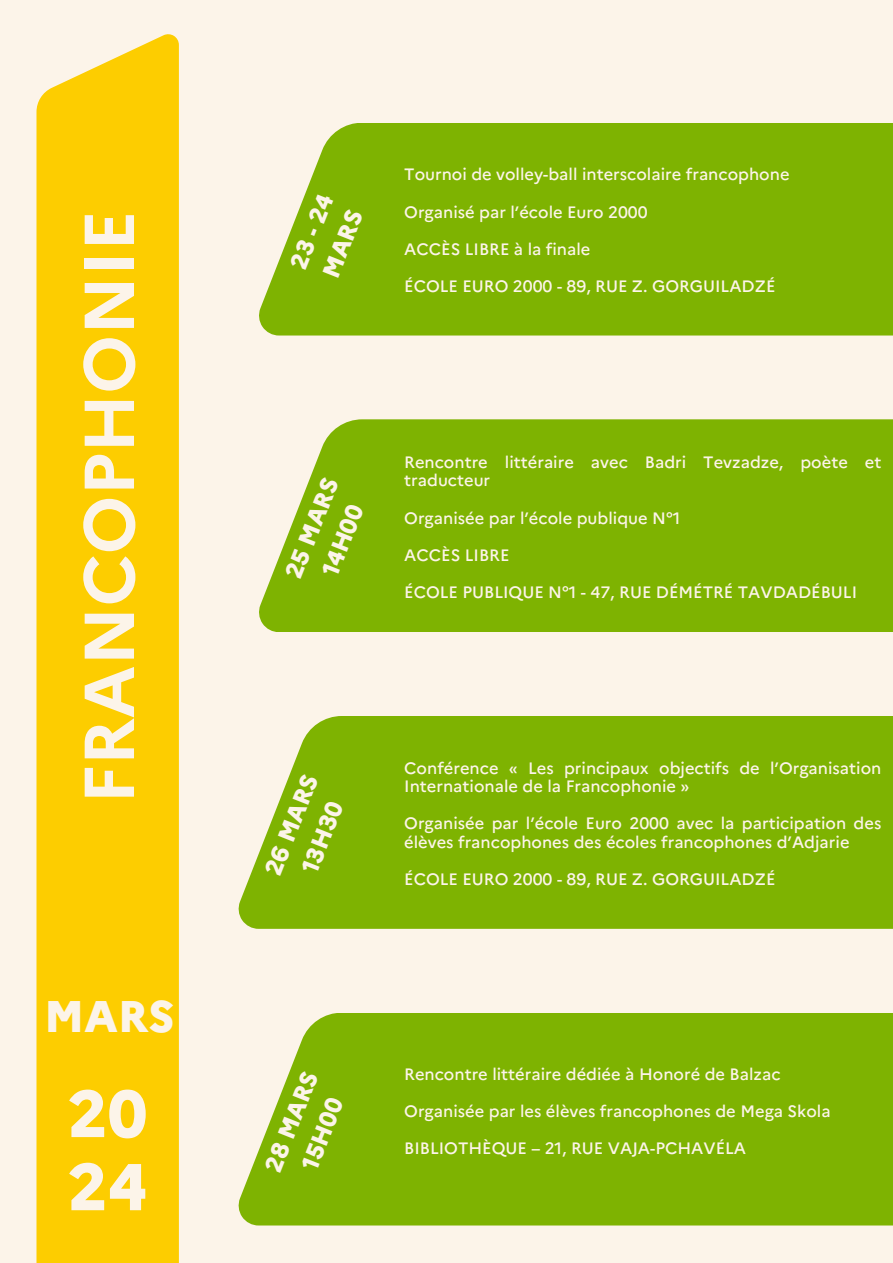
<style>
.page{position:relative;width:893px;height:1263px;background:#fcf4e9}
.page>*{position:absolute;margin:0;border:0;box-sizing:border-box;transform-origin:0 0}
.t1{font:700 70.5px "Marianne";color:#fcf4e9}
.t2{font:800 66px/73.1px "Marianne";color:#fcf4e9}
.t3{font:800 44.25px "Marianne";color:#fcf4e9}
.t4{font:800 31.5px "Marianne";color:#fcf4e9}
.t5{font:800 24px/33.2px "Marianne";color:#fcf4e9;text-align:center}
.t6{font:500 16.5px/18.6px "Marianne";color:#fcf4e9}
</style>
<div class="page">
<div style="left:36px;top:34px;width:143px;height:1229px;background:#fdcd00"></div>
<div style="left:259px;top:123px;width:634px;height:212px;background:#7eb301"></div>
<div style="left:259px;top:419px;width:634px;height:213px;background:#7eb301"></div>
<div style="left:238px;top:716px;width:655px;height:213px;background:#7eb301"></div>
<div style="left:238px;top:1013px;width:655px;height:212px;background:#7eb301"></div>
<p class="t1" style="left:54px;top:804px;width:595px;rotate:-90deg">FRANCOPHONIE</p>
<h6 class="t3" style="left:44px;top:981px;width:132px">MARS</h6>
<p class="t2" style="left:68px;top:1071px;width:81px">20<br>24</p>
<p class="t5" style="left:280px;top:261px;width:79px;text-align:left;rotate:-68deg">23-24<br>MARS</p>
<h1 class="t6" style="left:404px;top:164px;width:387px">Tournoi de volley-ball interscolaire francophone</h1>
<h3 class="t6" style="left:404px;top:201px;width:245px">Organisé par l’école Euro 2000</h3>
<h2 class="t6" style="left:404px;top:238px;width:188px">ACCÈS LIBRE à la finale</h2>
<h5 class="t6" style="left:404px;top:275px;width:373px">ÉCOLE EURO 2000 - 89, RUE Z. GORGUILADZÉ</h5>
<h5 class="t5" style="left:275px;top:570px;width:107px;rotate:-68deg">25 MARS<br>14H00</h5>
<p class="t6" style="left:404px;top:451px;width:479px">Rencontre littéraire avec Badri Tevzadze, poète et traducteur</p>
<p class="t6" style="left:404px;top:507px;width:278px">Organisée par l’école publique N°1</p>
<h6 class="t6" style="left:404px;top:544px;width:107px">ACCÈS LIBRE</h6>
<h6 class="t6" style="left:404px;top:581px;width:454px">ÉCOLE PUBLIQUE N°1 - 47, RUE DÉMÉTRÉ TAVDADÉBULI</h6>
<h5 class="t5" style="left:254px;top:867px;width:107px;rotate:-68deg">26 MARS<br>13H30</h5>
<p class="t6" style="left:404px;top:757px;width:479px">Conférence « Les principaux objectifs de l’Organisation<br>Internationale de la Francophonie »</p>
<p class="t6" style="left:404px;top:813px;width:479px">Organisée par l’école Euro 2000 avec la participation des élèves francophones des écoles francophones d’Adjarie</p>
<h6 class="t6" style="left:404px;top:868px;width:373px">ÉCOLE EURO 2000 - 89, RUE Z. GORGUILADZÉ</h6>
<h5 class="t4" style="left:292px;top:1145px;width:99px;rotate:-68deg">19H00</h5>
<h6 class="t5" style="left:254px;top:1163px;width:107px;rotate:-68deg">28 MARS<br>15H00</h6>
<h4 class="t6" style="left:404px;top:1063px;width:378px">Rencontre littéraire dédiée à Honoré de Balzac</h4>
<p class="t6" style="left:404px;top:1100px;width:428px">Organisée par les élèves francophones de Mega Skola</p>
<p class="t6" style="left:404px;top:1137px;width:343px">BIBLIOTHÈQUE – 21, RUE VAJA-PCHAVÉLA</p>
</div>
